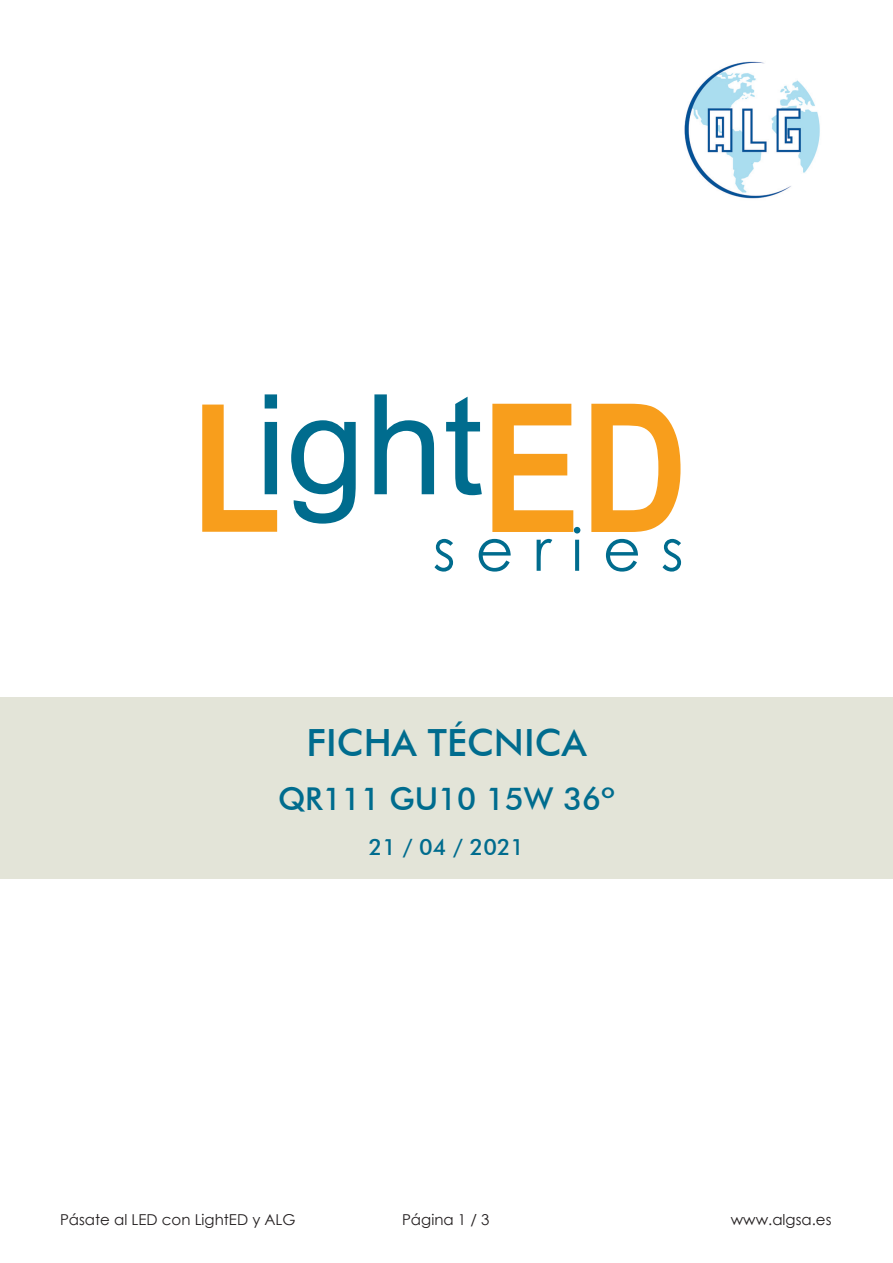
<style>
.page{position:relative;width:893px;height:1263px;background:#fff}
.page>*{position:absolute;margin:0;border:0;box-sizing:border-box;transform-origin:0 0}
.t1{font:58.5px "Century Gothic";letter-spacing:.34em;color:#006c8e}
.t2{font:500 37.5px "Futura BT";color:#006c8e}
.t3{font:500 31.5px "Futura BT";color:#006c8e}
.t4{font:500 22.5px "Futura BT";color:#006c8e}
.t5{font:15px "Century Gothic";color:#231f20}
</style>
<div class="page">
<div style="left:0;top:697px;width:893px;height:182px;background:#e3e4d8"></div>
<svg style="left:202px;top:394px;width:75px;height:138px"></svg>
<svg style="left:291px;top:420px;width:65px;height:104px"></svg>
<svg style="left:374px;top:394px;width:60px;height:100px"></svg>
<svg style="left:446px;top:397px;width:36px;height:98px"></svg>
<svg style="left:492px;top:404px;width:81px;height:128px"></svg>
<svg style="left:591px;top:404px;width:89px;height:128px"></svg>
<img style="left:684px;top:61px;width:136px;height:138px">
<h1 class="t1" style="left:433px;top:509px;width:252px">series</h1>
<h2 class="t2" style="left:306px;top:719px;width:282px">FICHA TÉCNICA</h2>
<h3 class="t3" style="left:278px;top:780px;width:338px">QR111 GU10 15W 36º</h3>
<h3 class="t4" style="left:369px;top:833px;width:157px">21 / 04 / 2021</h3>
<p class="t5" style="left:60px;top:1209px;width:237px">Pásate al LED con LightED y ALG</p>
<p class="t5" style="left:402px;top:1209px;width:89px">Página 1 / 3</p>
<p class="t5" style="left:731px;top:1209px;width:102px">www.algsa.es</p>
</div>
